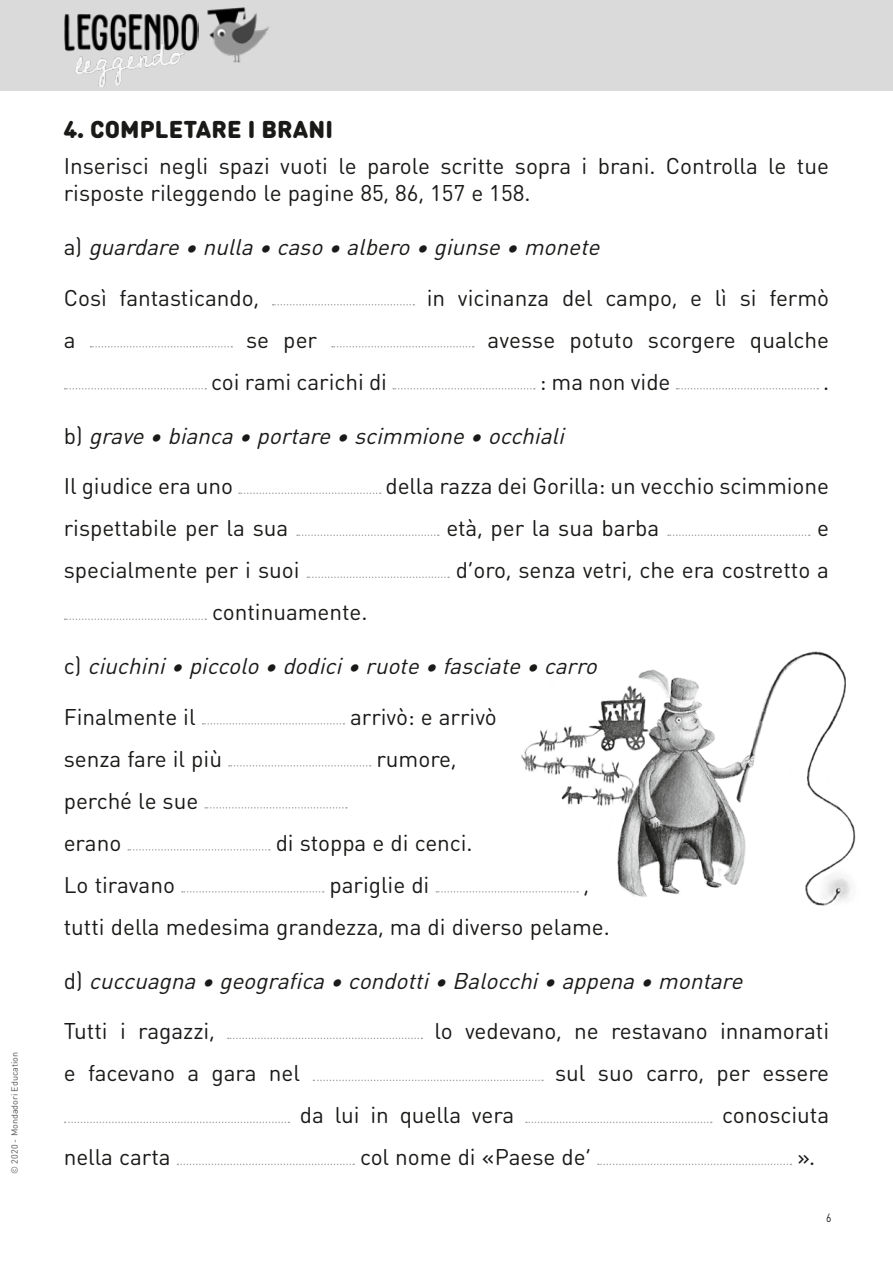
<style>
.page{position:relative;width:893px;height:1263px;background:#fff}
.page>*{position:absolute;margin:0;border:0;box-sizing:border-box;transform-origin:0 0}
.t1{font:900 24px "DIN Round Pro";letter-spacing:.005em;color:#1a1a18}
.t2{font:22.5px/42px "DIN Round Pro";color:#1a1a18}
.t3{font:italic 22.5px "DIN Round Pro";color:#1a1a18}
.t4{font:12px "DIN Round Pro";color:#1a1a18;scale:.85 1}
.t5{font:9px "DIN Round Pro";color:#565656}
.s1{font-style:normal}
</style>
<div class="page">
<img style="left:520px;top:651px;width:336px;height:255px">
<div style="left:0;top:0;width:893px;height:91px;background:#dadada"></div>
<img style="left:207px;top:7px;width:62px;height:56px">
<img style="left:64px;top:13px;width:134px;height:74px">
<svg style="left:273px;top:304px;width:141px;height:1px"></svg>
<svg style="left:90px;top:346px;width:142px;height:1px"></svg>
<svg style="left:332px;top:346px;width:142px;height:1px"></svg>
<svg style="left:65px;top:388px;width:141px;height:1px"></svg>
<svg style="left:393px;top:388px;width:142px;height:1px"></svg>
<svg style="left:676px;top:388px;width:142px;height:1px"></svg>
<svg style="left:239px;top:492px;width:142px;height:2px"></svg>
<svg style="left:297px;top:534px;width:142px;height:2px"></svg>
<svg style="left:668px;top:534px;width:142px;height:2px"></svg>
<svg style="left:307px;top:576px;width:142px;height:2px"></svg>
<svg style="left:65px;top:618px;width:141px;height:2px"></svg>
<svg style="left:203px;top:723px;width:141px;height:1px"></svg>
<svg style="left:229px;top:765px;width:142px;height:1px"></svg>
<svg style="left:205px;top:807px;width:142px;height:1px"></svg>
<svg style="left:128px;top:849px;width:142px;height:1px"></svg>
<svg style="left:182px;top:891px;width:142px;height:1px"></svg>
<svg style="left:436px;top:891px;width:142px;height:1px"></svg>
<svg style="left:228px;top:1037px;width:194px;height:2px"></svg>
<svg style="left:313px;top:1079px;width:230px;height:2px"></svg>
<svg style="left:65px;top:1121px;width:224px;height:2px"></svg>
<svg style="left:526px;top:1121px;width:186px;height:2px"></svg>
<svg style="left:177px;top:1163px;width:177px;height:2px"></svg>
<svg style="left:598px;top:1163px;width:193px;height:2px"></svg>
<p class="t5" style="left:8px;top:1174px;width:123px;rotate:-90deg">© 2020 - Mondadori Education</p>
<p class="t1" style="left:64px;top:112px;width:271px">4. COMPLETARE I BRANI</p>
<p class="t2" style="left:64px;top:152px;width:767px;line-height:27px">Inserisci negli spazi vuoti le parole scritte sopra i brani. Controlla le tue risposte rileggendo le pagine 85, 86, 157 e 158.</p>
<p class="t3" style="left:64px;top:232px;width:544px"><span class="s1">a )</span> guardare•nulla•caso•albero•giunse•monete</p>
<p class="t2" style="left:64px;top:276px;width:197px">Così fantasticando,</p>
<p class="t2" style="left:427px;top:276px;width:404px">in vicinanza del campo, e lì si fermò</p>
<p class="t2" style="left:64px;top:318px;width:13px">a</p>
<p class="t2" style="left:246px;top:318px;width:73px">se per</p>
<p class="t2" style="left:488px;top:318px;width:343px">avesse potuto scorgere qualche</p>
<p class="t2" style="left:211px;top:360px;width:177px">coi rami carichi di</p>
<p class="t2" style="left:540px;top:360px;width:132px">: ma non vide</p>
<p class="t2" style="left:823px;top:360px;width:8px">.</p>
<p class="t3" style="left:64px;top:420px;width:508px"><span class="s1">b )</span> grave•bianca•portare•scimmione•occhiali</p>
<p class="t2" style="left:64px;top:464px;width:171px">Il giudice era uno</p>
<p class="t2" style="left:385px;top:464px;width:445px">della razza dei Gorilla: un vecchio scimmione</p>
<p class="t2" style="left:64px;top:506px;width:226px">rispettabile per la sua</p>
<p class="t2" style="left:446px;top:506px;width:214px">età, per la sua barba</p>
<p class="t2" style="left:817px;top:506px;width:13px">e</p>
<p class="t2" style="left:64px;top:548px;width:237px">specialmente per i suoi</p>
<p class="t2" style="left:456px;top:548px;width:375px">d’oro, senza vetri, che era costretto a</p>
<p class="t2" style="left:212px;top:590px;width:157px">continuamente.</p>
<p class="t3" style="left:64px;top:651px;width:541px"><span class="s1">c )</span> ciuchini•piccolo•dodici•ruote•fasciate•carro</p>
<p class="t2" style="left:64px;top:695px;width:133px">Finalmente il</p>
<p class="t2" style="left:350px;top:695px;width:148px">arrivò: e arrivò</p>
<p class="t2" style="left:64px;top:737px;width:160px">senza fare il più</p>
<p class="t2" style="left:377px;top:737px;width:81px">rumore,</p>
<p class="t2" style="left:64px;top:779px;width:136px">perché le sue erano</p>
<p class="t2" style="left:276px;top:821px;width:198px">di stoppa e di cenci.</p>
<p class="t2" style="left:64px;top:863px;width:113px">Lo tiravano</p>
<p class="t2" style="left:329px;top:863px;width:101px">pariglie di</p>
<p class="t2" style="left:64px;top:863px;width:548px;text-indent:520px">, tutti della medesima grandezza, ma di diverso pelame.</p>
<p class="t3" style="left:64px;top:965px;width:686px"><span class="s1">d )</span> cuccuagna•geografica•condotti•Balocchi•appena•montare</p>
<p class="t2" style="left:64px;top:1009px;width:152px">Tutti i ragazzi,</p>
<p class="t2" style="left:434px;top:1009px;width:396px">lo vedevano, ne restavano innamorati</p>
<p class="t2" style="left:64px;top:1051px;width:238px">e facevano a gara nel</p>
<p class="t2" style="left:555px;top:1051px;width:275px">sul suo carro, per essere</p>
<p class="t2" style="left:300px;top:1093px;width:216px">da lui in quella vera</p>
<p class="t2" style="left:722px;top:1093px;width:108px">conosciuta</p>
<p class="t2" style="left:64px;top:1135px;width:108px">nella carta</p>
<p class="t2" style="left:360px;top:1135px;width:233px">col nome di «Paese de’</p>
<p class="t2" style="left:797px;top:1135px;width:19px">».</p>
<p class="t4" style="left:826px;top:1210px;width:8px">6</p>
</div>
